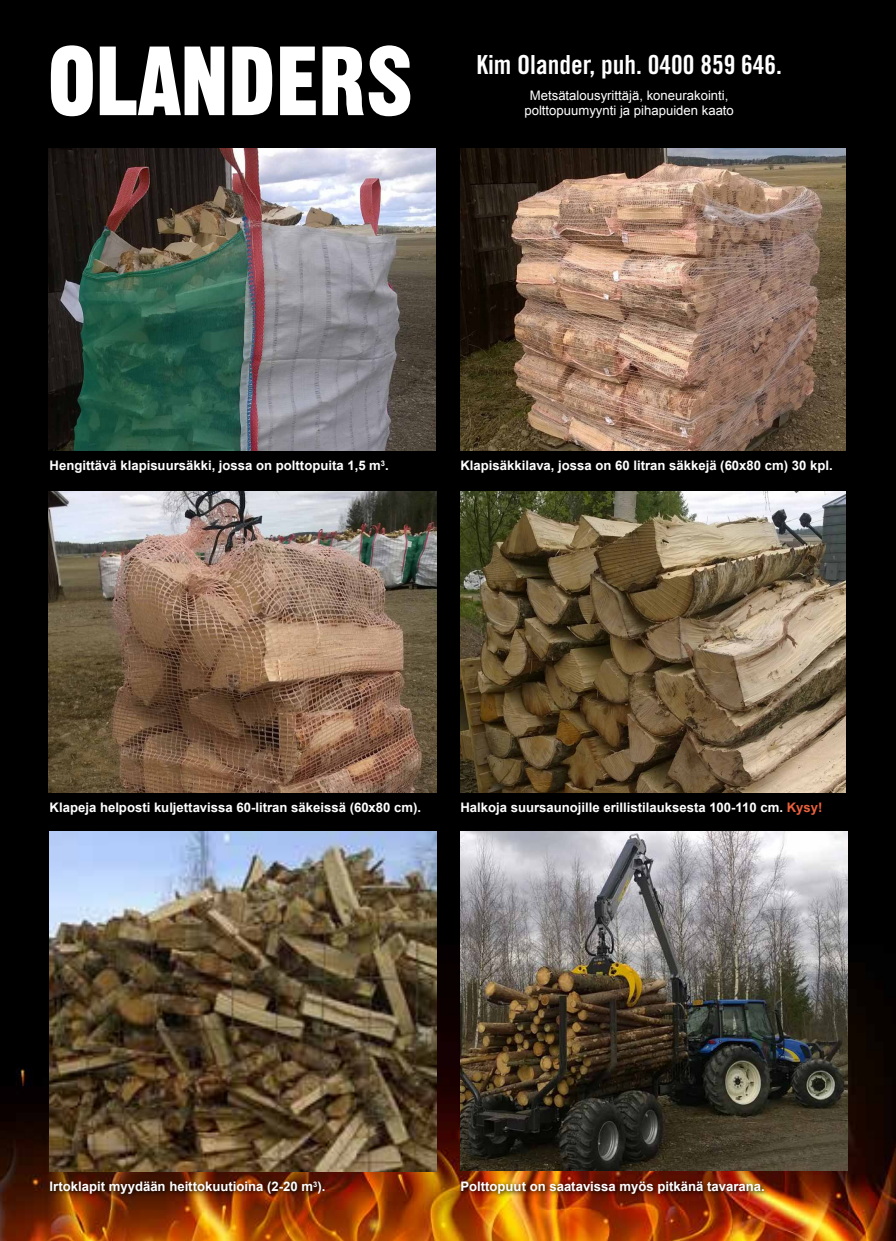
<style>
.page{position:relative;width:896px;height:1241px;background:#fff}
.page>*{position:absolute;margin:0;border:0;box-sizing:border-box;transform-origin:0 0}
.t1{font:95.46px "Gothic Thirteen Std";color:#fff}
.t2{font:26.25px "Trade Gothic Bold Cond Twenty";color:#fff}
.t3{font:700 13.12px "Arial";color:#fff}
.t4{font:13.12px "Arial";color:#fff}
.t5{font:700 7.61px "Arial";color:#fff}
.s1{font-size:13.12px}
.s2{color:#ea603d}
</style>
<div class="page">
<img style="left:0;top:0;width:895px;height:1240px">
<img style="left:457px;top:1177px;width:312px;height:21px">
<img style="left:460px;top:831px;width:387px;height:338px">
<svg style="left:47px;top:1177px;width:283px;height:21px"></svg>
<img style="left:50px;top:831px;width:386px;height:340px">
<img style="left:460px;top:491px;width:385px;height:301px">
<div style="left:457px;top:799px;width:370px;height:21px;background:#000"></div>
<div style="left:47px;top:799px;width:379px;height:21px;background:#000"></div>
<img style="left:49px;top:491px;width:387px;height:301px">
<img style="left:460px;top:149px;width:385px;height:301px">
<div style="left:457px;top:457px;width:380px;height:21px;background:#000"></div>
<div style="left:47px;top:457px;width:346px;height:21px;background:#000"></div>
<img style="left:49px;top:149px;width:386px;height:301px">
<h1 class="t1" style="left:48px;top:22px;width:367px">OLANDERS</h1>
<h2 class="t2" style="left:476px;top:49px;width:307px">Kim Olander, puh. 0400 859 646.</h2>
<p class="t4" style="left:530px;top:86px;width:200px">Metsätalousyrittäjä, koneurakointi,</p>
<p class="t4" style="left:524px;top:102px;width:211px">polttopuumyynti ja pihapuiden kaato</p>
<p class="t5" style="left:381px;top:458px;width:9px">3<span class="s1">.</span></p>
<p class="t3" style="left:50px;top:456px;width:333px">Hengittävä klapisuursäkki, jossa on polttopuita 1,5 m</p>
<p class="t3" style="left:460px;top:456px;width:374px">Klapisäkkilava, jossa on 60 litran säkkejä (60x80 cm) 30 kpl.</p>
<p class="t3" style="left:50px;top:799px;width:373px">Klapeja helposti kuljettavissa 60-litran säkeissä (60x80 cm).</p>
<p class="t3" style="left:460px;top:799px;width:363px">Halkoja suursaunojille erillistilauksesta 100-110 cm. <span class="s2">Kysy!</span></p>
<p class="t3" style="left:50px;top:1177px;width:277px">Irtoklapit myydään heittokuutioina (2-20 m<sup>3</sup>).</p>
<p class="t3" style="left:460px;top:1177px;width:306px">Polttopuut on saatavissa myös pitkänä tavarana.</p>
</div>
